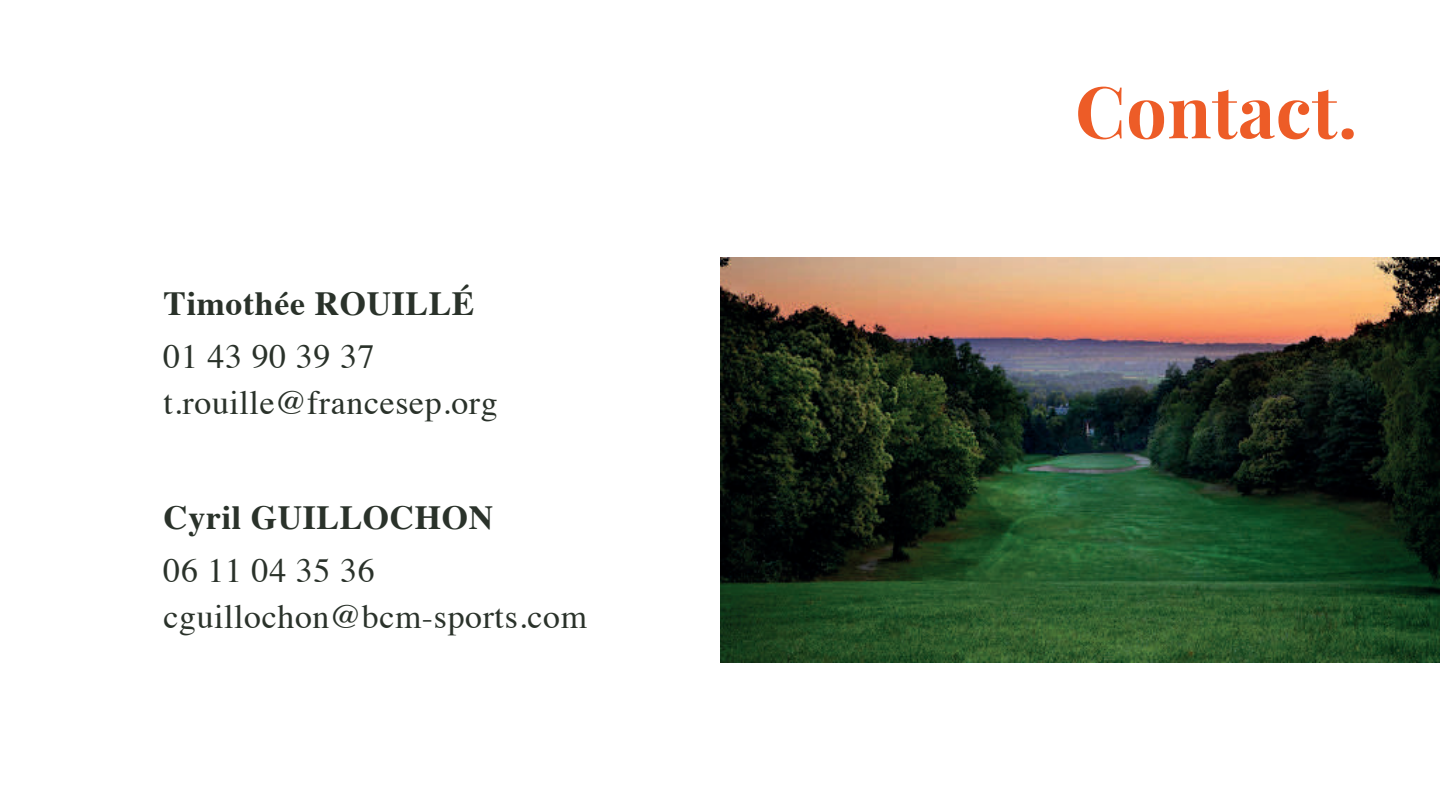
<style>
.page{position:relative;width:1440px;height:810px;background:#fff}
.page>*{position:absolute;margin:0;border:0;box-sizing:border-box;transform-origin:0 0}
.t1{font:700 71.7px "Playfair Display";letter-spacing:.01em;color:#ed5c27}
.t2{font:33.8px/46.2px "Times";letter-spacing:.02em;color:#2a322a}
.t3{font:700 33.8px "Times";letter-spacing:.02em;color:#2a322a}
</style>
<div class="page">
<img style="left:720px;top:258px;width:720px;height:405px">
<p class="t3" style="left:163px;top:271px;width:312px">Timothée ROUILLÉ</p>
<p class="t2" style="left:163px;top:330px;width:336px">01 43 90 39 37 t.rouille@francesep.org</p>
<p class="t3" style="left:163px;top:485px;width:331px">Cyril GUILLOCHON</p>
<p class="t2" style="left:163px;top:544px;width:425px">06 11 04 35 36 cguillochon@bcm-sports.com</p>
<h1 class="t1" style="left:1075px;top:55px;width:284px">Contact.</h1>
</div>
